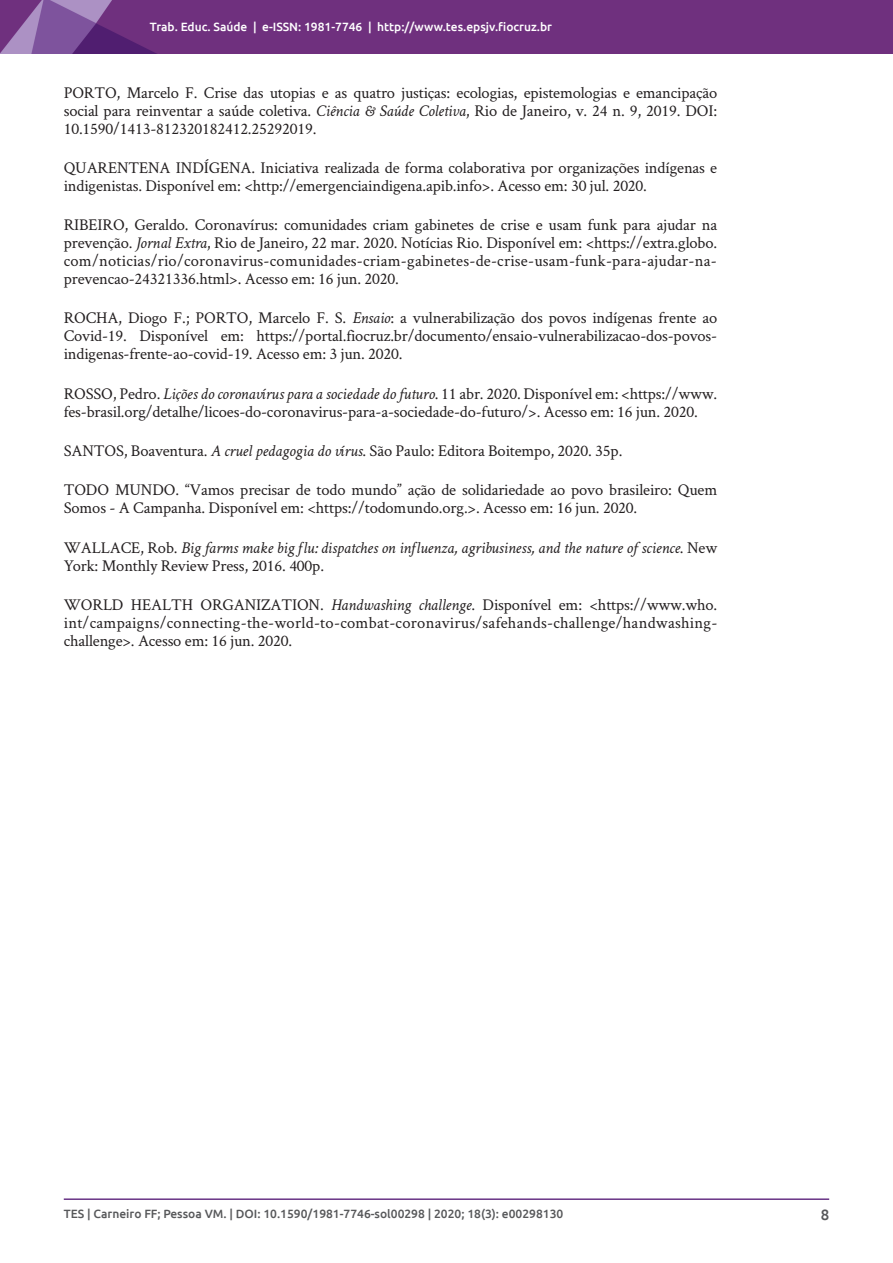
<style>
.page{position:relative;width:893px;height:1263px;background:#fff}
.page>*{position:absolute;margin:0;border:0;box-sizing:border-box;transform-origin:0 0}
.texto-referencias{font:16.5px/18px "Crimson Text";letter-spacing:-.01em;color:#231f20;text-align:justify}
.texto-referencias-2{font:italic 16.5px/18px "Crimson Text";letter-spacing:-.01em;color:#231f20}
.t1{font:500 15px "Ubuntu";color:#57585a}
.t2{font:500 12px "Ubuntu";color:#57585a}
.t3{font:500 12px "Ubuntu";color:#fff}
.s1{font-style:italic}
.s2{font-style:normal}
</style>
<div class="page">
<hr style="left:64px;top:1198px;width:765px;height:2px;background:#693486">
<img style="left:0;top:0;width:893px;height:53px">
<p class="t3" style="left:150px;top:19px;width:404px">Trab. Educ. Saúde | e-ISSN: 1981-7746 | http://www.tes.epsjv.fiocruz.br</p>
<p class="texto-referencias" style="left:64px;top:83px;width:655px">PORTO, Marcelo F. Crise das utopias e as quatro justiças: ecologias, epistemologias e emancipação social para reinventar a saúde coletiva. <span class="s1">Ciência &amp; Saúde Coletiva</span>, Rio de Janeiro, v. 24 n. 9, 2019. DOI:<br>10.1590/1413-812320182412.25292019.</p>
<p class="texto-referencias" style="left:64px;top:158px;width:655px">QUARENTENA INDÍGENA. Iniciativa realizada de forma colaborativa por organizações indígenas e indigenistas. Disponível em: &lt;http://emergenciaindigena.apib.info&gt;. Acesso em: 30 jul. 2020.</p>
<p class="texto-referencias" style="left:64px;top:215px;width:655px">RIBEIRO, Geraldo. Coronavírus: comunidades criam gabinetes de crise e usam funk para ajudar na prevenção. <span class="s1">Jornal Extra</span>, Rio de Janeiro, 22 mar. 2020. Notícias Rio. Disponível em: &lt;https://extra.globo. com/noticias/rio/coronavirus-comunidades-criam-gabinetes-de-crise-usam-funk-para-ajudar-na&shy;prevencao-24321336.html&gt;. Acesso em: 16 jun. 2020.</p>
<p class="texto-referencias" style="left:64px;top:309px;width:655px">ROCHA, Diogo F.; PORTO, Marcelo F. S. <span class="s1">Ensaio</span>: a vulnerabilização dos povos indígenas frente ao Covid-19. Disponível em: https://portal.fiocruz.br/documento/ensaio-vulnerabilizacao-dos-povos&shy;indigenas-frente-ao-covid-19. Acesso em: 3 jun. 2020.</p>
<p class="texto-referencias" style="left:64px;top:384px;width:655px">ROSSO, Pedro. <span class="s1">Lições do coronavírus para a sociedade do futuro</span>. 11 abr. 2020. Disponível em: &lt;https://www. fes-brasil.org/detalhe/licoes-do-coronavirus-para-a-sociedade-do-futuro/&gt;. Acesso em: 16 jun. 2020.</p>
<p class="texto-referencias" style="left:64px;top:441px;width:560px">SANTOS, Boaventura. <span class="s1">A cruel pedagogia do vírus</span>. São Paulo: Editora Boitempo, 2020. 35p.</p>
<p class="texto-referencias" style="left:64px;top:480px;width:655px">TODO MUNDO. “Vamos precisar de todo mundo” ação de solidariedade ao povo brasileiro: Quem<br>Somos - A Campanha. Disponível em: &lt;https://todomundo.org.&gt;. Acesso em: 16 jun. 2020.</p>
<p class="texto-referencias-2" style="left:64px;top:538px;width:655px"><span class="s2">WALLACE, Rob.</span> Big farms make big flu: dispatches on influenza, agribusiness, and the nature of science<span class="s2">. New<br>York: Monthly Review Press, 2016. 400p.</span></p>
<p class="texto-referencias" style="left:64px;top:595px;width:655px">WORLD HEALTH ORGANIZATION. <span class="s1">Handwashing challenge</span>. Disponível em: &lt;https://www.who. int/campaigns/connecting-the-world-to-combat-coronavirus/safehands-challenge/handwashing&shy;challenge&gt;. Acesso em: 16 jun. 2020.</p>
<p class="t2" style="left:64px;top:1206px;width:501px">TES | Carneiro FF; Pessoa VM. | DOI: 10.1590/1981-7746-sol00298 | 2020; 18(3): e00298130</p>
<p class="t1" style="left:821px;top:1205px;width:10px">8</p>
</div>
